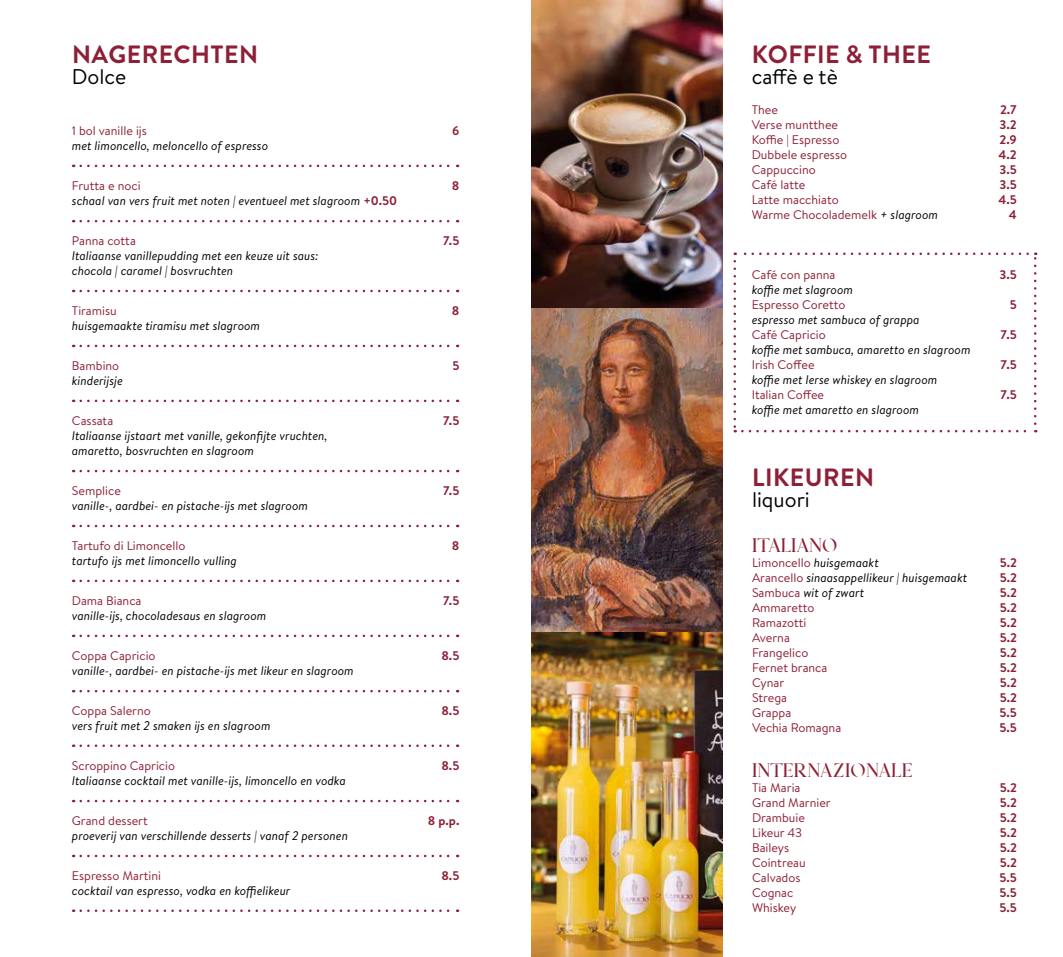
<style>
.page{position:relative;width:1063px;height:957px;background:#fff}
.page>*{position:absolute;margin:0;border:0;box-sizing:border-box;transform-origin:0 0}
.t1{font:700 25px "Brandon Text";letter-spacing:.02em;color:#8d2037}
.t2{font:25px "Prestige Signature Serif Demo";color:#8d2037}
.t3{font:21.25px "Brandon Text";color:#000}
.t4{font:italic 12.5px/15px "Brandon Text";color:#000}
.t5{font:12.5px "Brandon Text";color:#8d2037}
.t6{font:700 12.5px "Brandon Text";color:#8d2037}
.s1{font-weight:700;font-style:normal;color:#8d2037}
.s2{font-style:italic;color:#000}
.s3{font-style:normal;color:#8d2037}
</style>
<div class="page">
<svg style="left:81px;top:165px;width:377px;height:2px"></svg>
<svg style="left:81px;top:220px;width:377px;height:2px"></svg>
<svg style="left:81px;top:290px;width:377px;height:2px"></svg>
<svg style="left:81px;top:345px;width:377px;height:2px"></svg>
<svg style="left:81px;top:400px;width:377px;height:2px"></svg>
<svg style="left:81px;top:470px;width:377px;height:2px"></svg>
<svg style="left:81px;top:525px;width:377px;height:2px"></svg>
<svg style="left:81px;top:579px;width:377px;height:3px"></svg>
<svg style="left:81px;top:634px;width:377px;height:3px"></svg>
<svg style="left:81px;top:690px;width:377px;height:2px"></svg>
<svg style="left:81px;top:744px;width:377px;height:3px"></svg>
<svg style="left:81px;top:800px;width:377px;height:2px"></svg>
<svg style="left:81px;top:854px;width:377px;height:3px"></svg>
<svg style="left:81px;top:909px;width:377px;height:3px"></svg>
<svg style="left:734px;top:261px;width:2px;height:171px"></svg>
<svg style="left:742px;top:430px;width:294px;height:2px"></svg>
<svg style="left:1034px;top:252px;width:2px;height:172px"></svg>
<svg style="left:735px;top:252px;width:293px;height:3px"></svg>
<img style="left:531px;top:0;width:192px;height:957px">
<h1 class="t1" style="left:72px;top:36px;width:187px">NAGERECHTEN</h1>
<h2 class="t3" style="left:72px;top:62px;width:56px">Dolce</h2>
<p class="t5" style="left:72px;top:122px;width:76px">1 bol vanille ijs</p>
<p class="t6" style="left:452px;top:122px;width:9px">6</p>
<p class="t4" style="left:72px;top:138px;width:198px">met limoncello, meloncello of espresso</p>
<p class="t5" style="left:72px;top:177px;width:70px">Frutta e noci</p>
<p class="t6" style="left:452px;top:177px;width:9px">8</p>
<p class="t4" style="left:72px;top:193px;width:327px">schaal van vers fruit met noten | eventueel met slagroom <span class="s1">+0.50</span></p>
<p class="t5" style="left:72px;top:232px;width:66px">Panna cotta</p>
<p class="t6" style="left:443px;top:232px;width:18px">7.5</p>
<p class="t4" style="left:72px;top:248px;width:248px">Italiaanse vanillepudding met een keuze uit saus: chocola | caramel | bosvruchten</p>
<p class="t5" style="left:72px;top:302px;width:46px">Tiramisu</p>
<p class="t6" style="left:452px;top:302px;width:9px">8</p>
<p class="t4" style="left:72px;top:318px;width:190px">huisgemaakte tiramisu met slagroom</p>
<p class="t5" style="left:72px;top:357px;width:49px">Bambino</p>
<p class="t6" style="left:452px;top:357px;width:9px">5</p>
<p class="t4" style="left:72px;top:373px;width:52px">kinderijsje</p>
<p class="t5" style="left:72px;top:412px;width:43px">Cassata</p>
<p class="t6" style="left:443px;top:412px;width:18px">7.5</p>
<p class="t4" style="left:72px;top:428px;width:257px">Italiaanse ijstaart met vanille, gekonfijte vruchten, amaretto, bosvruchten en slagroom</p>
<p class="t5" style="left:72px;top:482px;width:51px">Semplice</p>
<p class="t6" style="left:443px;top:482px;width:18px">7.5</p>
<p class="t4" style="left:72px;top:498px;width:238px">vanille-, aardbei- en pistache-ijs met slagroom</p>
<p class="t5" style="left:72px;top:537px;width:115px">Tartufo di Limoncello</p>
<p class="t6" style="left:452px;top:537px;width:9px">8</p>
<p class="t4" style="left:72px;top:553px;width:167px">tartufo ijs met limoncello vulling</p>
<p class="t5" style="left:72px;top:592px;width:71px">Dama Bianca</p>
<p class="t6" style="left:443px;top:592px;width:18px">7.5</p>
<p class="t4" style="left:72px;top:608px;width:196px">vanille-ijs, chocoladesaus en slagroom</p>
<p class="t5" style="left:72px;top:647px;width:85px">Coppa Capricio</p>
<p class="t6" style="left:441px;top:647px;width:20px">8.5</p>
<p class="t4" style="left:72px;top:663px;width:283px">vanille-, aardbei- en pistache-ijs met likeur en slagroom</p>
<p class="t5" style="left:72px;top:702px;width:80px">Coppa Salerno</p>
<p class="t6" style="left:441px;top:702px;width:20px">8.5</p>
<p class="t4" style="left:72px;top:718px;width:200px">vers fruit met 2 smaken ijs en slagroom</p>
<p class="t5" style="left:72px;top:757px;width:105px">Scroppino Capricio</p>
<p class="t6" style="left:441px;top:757px;width:20px">8.5</p>
<p class="t4" style="left:72px;top:773px;width:275px">Italiaanse cocktail met vanille-ijs, limoncello en vodka</p>
<p class="t5" style="left:72px;top:812px;width:77px">Grand dessert</p>
<p class="t6" style="left:428px;top:812px;width:33px">8 p.p.</p>
<p class="t4" style="left:72px;top:828px;width:278px">proeverij van verschillende desserts | vanaf 2 personen</p>
<p class="t5" style="left:72px;top:867px;width:91px">Espresso Martini</p>
<p class="t6" style="left:441px;top:867px;width:20px">8.5</p>
<p class="t4" style="left:72px;top:883px;width:220px">cocktail van espresso, vodka en koffielikeur</p>
<h1 class="t1" style="left:752px;top:36px;width:180px">KOFFIE &amp; THEE</h1>
<h2 class="t3" style="left:752px;top:62px;width:88px">caffè e tè</h2>
<p class="t5" style="left:752px;top:101px;width:28px">Thee</p>
<p class="t6" style="left:1000px;top:101px;width:18px">2.7</p>
<p class="t5" style="left:752px;top:116px;width:88px">Verse muntthee</p>
<p class="t6" style="left:1000px;top:116px;width:19px">3.2</p>
<p class="t5" style="left:752px;top:131px;width:89px">Koffie | Espresso</p>
<p class="t6" style="left:999px;top:131px;width:19px">2.9</p>
<p class="t5" style="left:752px;top:146px;width:97px">Dubbele espresso</p>
<p class="t6" style="left:999px;top:146px;width:20px">4.2</p>
<p class="t5" style="left:752px;top:161px;width:65px">Cappuccino</p>
<p class="t6" style="left:999px;top:161px;width:19px">3.5</p>
<p class="t5" style="left:752px;top:176px;width:55px">Café latte</p>
<p class="t6" style="left:999px;top:176px;width:19px">3.5</p>
<p class="t5" style="left:752px;top:191px;width:89px">Latte macchiato</p>
<p class="t6" style="left:998px;top:191px;width:20px">4.5</p>
<p class="t5" style="left:752px;top:206px;width:188px">Warme Chocolademelk <span class="s2">+ slagroom</span></p>
<p class="t6" style="left:1009px;top:206px;width:9px">4</p>
<p class="t5" style="left:752px;top:266px;width:85px">Café con panna</p>
<p class="t6" style="left:999px;top:266px;width:19px">3.5</p>
<p class="t4" style="left:752px;top:282px;width:103px">koffie met slagroom</p>
<p class="t5" style="left:752px;top:296px;width:95px">Espresso Coretto</p>
<p class="t6" style="left:1010px;top:296px;width:9px">5</p>
<p class="t4" style="left:752px;top:312px;width:169px">espresso met sambuca of grappa</p>
<p class="t5" style="left:752px;top:326px;width:76px">Café Capricio</p>
<p class="t6" style="left:1001px;top:326px;width:18px">7.5</p>
<p class="t4" style="left:752px;top:342px;width:220px">koffie met sambuca, amaretto en slagroom</p>
<p class="t5" style="left:752px;top:356px;width:64px">Irish Coffee</p>
<p class="t6" style="left:1001px;top:356px;width:18px">7.5</p>
<p class="t4" style="left:752px;top:372px;width:187px">koffie met Ierse whiskey en slagroom</p>
<p class="t5" style="left:752px;top:386px;width:74px">Italian Coffee</p>
<p class="t6" style="left:1001px;top:386px;width:18px">7.5</p>
<p class="t4" style="left:752px;top:402px;width:169px">koffie met amaretto en slagroom</p>
<h1 class="t1" style="left:752px;top:459px;width:123px">LIKEUREN</h1>
<h2 class="t3" style="left:752px;top:485px;width:59px">liquori</h2>
<h1 class="t2" style="left:752px;top:535px;width:87px">ITALIANO</h1>
<p class="t4" style="left:752px;top:554px;width:128px"><span class="s3">Limoncello</span> huisgemaakt</p>
<p class="t6" style="left:1000px;top:554px;width:19px">5.2</p>
<p class="t4" style="left:752px;top:569px;width:217px"><span class="s3">Arancello</span> sinaasappellikeur | huisgemaakt</p>
<p class="t6" style="left:1000px;top:569px;width:19px">5.2</p>
<p class="t4" style="left:752px;top:584px;width:114px"><span class="s3">Sambuca</span> wit of zwart</p>
<p class="t6" style="left:1000px;top:584px;width:19px">5.2</p>
<p class="t5" style="left:752px;top:599px;width:64px">Ammaretto</p>
<p class="t6" style="left:1000px;top:599px;width:19px">5.2</p>
<p class="t5" style="left:752px;top:614px;width:56px">Ramazotti</p>
<p class="t6" style="left:1000px;top:614px;width:19px">5.2</p>
<p class="t5" style="left:752px;top:629px;width:39px">Averna</p>
<p class="t6" style="left:1000px;top:629px;width:19px">5.2</p>
<p class="t5" style="left:752px;top:644px;width:58px">Frangelico</p>
<p class="t6" style="left:1000px;top:644px;width:19px">5.2</p>
<p class="t5" style="left:752px;top:659px;width:77px">Fernet branca</p>
<p class="t6" style="left:1000px;top:659px;width:19px">5.2</p>
<p class="t5" style="left:752px;top:674px;width:34px">Cynar</p>
<p class="t6" style="left:1000px;top:674px;width:19px">5.2</p>
<p class="t5" style="left:752px;top:689px;width:37px">Strega</p>
<p class="t6" style="left:1000px;top:689px;width:19px">5.2</p>
<p class="t5" style="left:752px;top:704px;width:41px">Grappa</p>
<p class="t6" style="left:1000px;top:704px;width:19px">5.5</p>
<p class="t5" style="left:752px;top:719px;width:91px">Vechia Romagna</p>
<p class="t6" style="left:1000px;top:719px;width:19px">5.5</p>
<h1 class="t2" style="left:752px;top:760px;width:162px">INTERNAZIONALE</h1>
<p class="t5" style="left:752px;top:779px;width:50px">Tia Maria</p>
<p class="t6" style="left:1000px;top:779px;width:19px">5.2</p>
<p class="t5" style="left:752px;top:794px;width:80px">Grand Marnier</p>
<p class="t6" style="left:1000px;top:794px;width:19px">5.2</p>
<p class="t5" style="left:752px;top:809px;width:54px">Drambuie</p>
<p class="t6" style="left:1000px;top:809px;width:19px">5.2</p>
<p class="t5" style="left:752px;top:824px;width:52px">Likeur 43</p>
<p class="t6" style="left:1000px;top:824px;width:19px">5.2</p>
<p class="t5" style="left:752px;top:839px;width:39px">Baileys</p>
<p class="t6" style="left:1000px;top:839px;width:19px">5.2</p>
<p class="t5" style="left:752px;top:854px;width:55px">Cointreau</p>
<p class="t6" style="left:1000px;top:854px;width:19px">5.2</p>
<p class="t5" style="left:752px;top:869px;width:50px">Calvados</p>
<p class="t6" style="left:1000px;top:869px;width:19px">5.5</p>
<p class="t5" style="left:752px;top:884px;width:43px">Cognac</p>
<p class="t6" style="left:1000px;top:884px;width:19px">5.5</p>
<p class="t5" style="left:752px;top:899px;width:46px">Whiskey</p>
<p class="t6" style="left:1000px;top:899px;width:19px">5.5</p>
</div>
